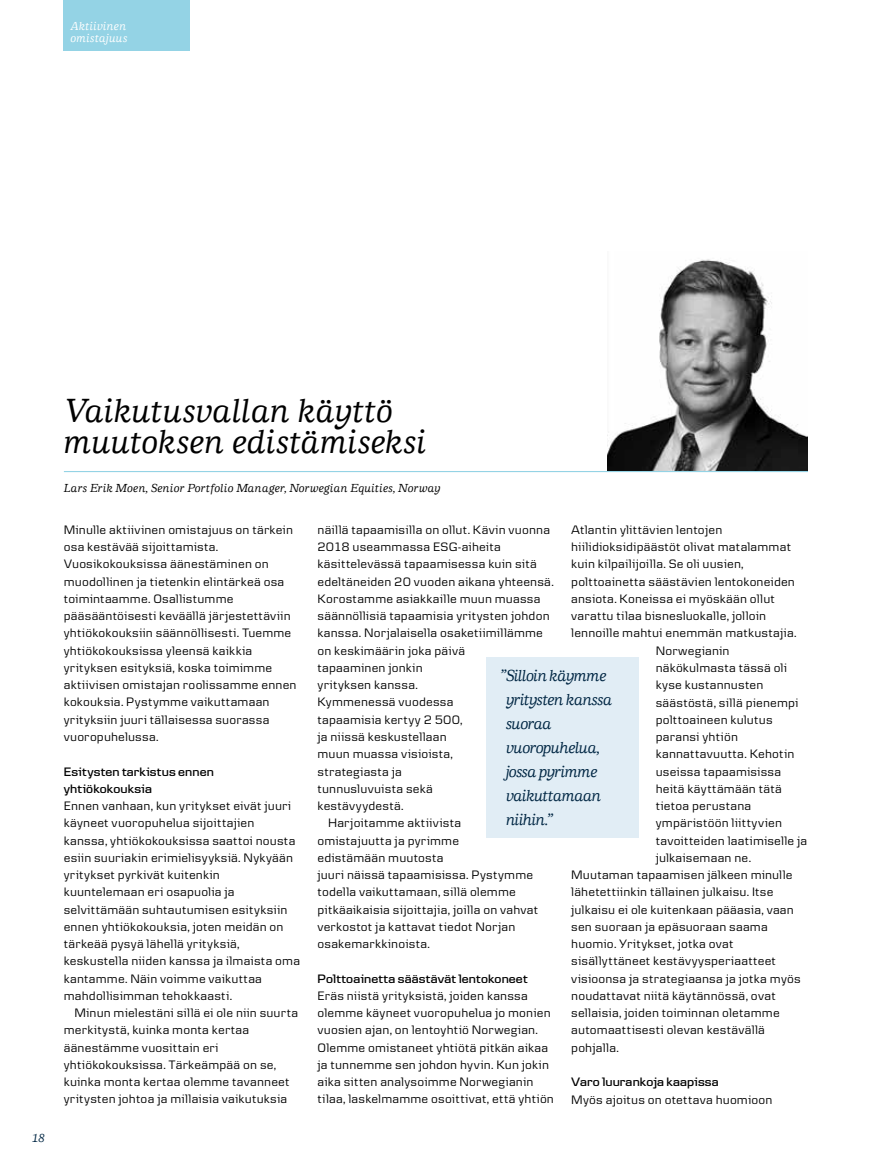
<style>
.page{position:relative;width:893px;height:1170px;background:#fff}
.page>*{position:absolute;margin:0;border:0;box-sizing:border-box;transform-origin:0 0}
.t1{font:italic 500 34.5px/31.5px "Danske Human";color:#000}
.t2{font:italic 500 16.5px/24px "Danske Human";letter-spacing:-.035em;color:#002643}
.t3{font:12.75px/17.2px "Danske Text";letter-spacing:.015em;color:#000}
.t4{font:600 12.75px/17.2px "Danske Headline";letter-spacing:.01em;color:#000}
.t5{font:italic 500 12px "Danske Human";letter-spacing:.015em;color:#000}
.t6{font:italic 500 12px/12px "Danske Human";letter-spacing:.02em;color:#fff}
.t7{font:italic 500 12px "Danske Human";color:#002643}
</style>
<div class="page">
<img style="left:607px;top:259px;width:200px;height:212px">
<div style="left:487px;top:657px;width:152px;height:181px;background:#e1edf5"></div>
<div style="left:63px;top:0;width:127px;height:50px;background:#94d3e5"></div>
<hr style="left:64px;top:471px;width:744px;height:1px;background:#94d3e5">
<p class="t6" style="left:71px;top:20px;width:59px">Aktiivinen omistajuus</p>
<p class="t7" style="left:32px;top:1131px;width:14px">18</p>
<h1 class="t1" style="left:64px;top:395px;width:364px">Vaikutusvallan käyttö muutoksen edistämiseksi</h1>
<p class="t5" style="left:64px;top:481px;width:378px">Lars Erik Moen, Senior Portfolio Manager, Norwegian Equities, Norway</p>
<p class="t3" style="left:64px;top:520px;width:234px">Minulle aktiivinen omistajuus on tärkein osa kestävää sijoittamista.<br>Vuosikokouksissa äänestäminen on muodollinen ja tietenkin elintärkeä osa toimintaamme. Osallistumme pääsääntöisesti keväällä järjestettäviin yhtiökokouksiin säännöllisesti. Tuemme yhtiökokouksissa yleensä kaikkia yrityksen esityksiä, koska toimimme aktiivisen omistajan roolissamme ennen kokouksia. Pystymme vaikuttamaan yrityksiin juuri tällaisessa suorassa vuoropuhelussa.</p>
<p class="t4" style="left:64px;top:762px;width:152px">Esitysten tarkistus ennen yhtiökokouksia</p>
<p class="t3" style="left:64px;top:796px;width:238px">Ennen vanhaan, kun yritykset eivät juuri käyneet vuoropuhelua sijoittajien kanssa, yhtiökokouksissa saattoi nousta esiin suuriakin erimielisyyksiä. Nykyään yritykset pyrkivät kuitenkin kuuntelemaan eri osapuolia ja selvittämään suhtautumisen esityksiin ennen yhtiökokouksia, joten meidän on tärkeää pysyä lähellä yrityksiä, keskustella niiden kanssa ja ilmaista oma kantamme. Näin voimme vaikuttaa mahdollisimman tehokkaasti.</p>
<p class="t3" style="left:64px;top:1003px;width:236px;text-indent:11px">Minun mielestäni sillä ei ole niin suurta merkitystä, kuinka monta kertaa äänestämme vuosittain eri yhtiökokouksissa. Tärkeämpää on se, kuinka monta kertaa olemme tavanneet yritysten johtoa ja millaisia vaikutuksia</p>
<p class="t3" style="left:317px;top:520px;width:234px">näillä tapaamisilla on ollut. Kävin vuonna</p>
<p class="t3" style="left:317px;top:538px;width:185px">2018 useammassa ESG-aiheita</p>
<p class="t3" style="left:317px;top:555px;width:221px">käsittelevässä tapaamisessa kuin sitä</p>
<p class="t3" style="left:317px;top:572px;width:238px">edeltäneiden 20 vuoden aikana yhteensä.</p>
<p class="t3" style="left:317px;top:589px;width:225px">Korostamme asiakkaille muun muassa</p>
<p class="t3" style="left:317px;top:607px;width:234px">säännöllisiä tapaamisia yritysten johdon</p>
<p class="t3" style="left:317px;top:624px;width:227px">kanssa. Norjalaisella osaketiimillämme</p>
<p class="t3" style="left:317px;top:641px;width:149px">on keskimäärin joka päivä</p>
<p class="t3" style="left:317px;top:658px;width:107px">tapaaminen jonkin</p>
<p class="t3" style="left:317px;top:676px;width:102px">yrityksen kanssa.</p>
<p class="t3" style="left:317px;top:693px;width:138px">Kymmenessä vuodessa</p>
<p class="t3" style="left:317px;top:710px;width:147px">tapaamisia kertyy 2 500,</p>
<p class="t3" style="left:317px;top:727px;width:131px">ja niissä keskustellaan</p>
<p class="t3" style="left:317px;top:745px;width:137px">muun muassa visioista,</p>
<p class="t3" style="left:317px;top:762px;width:86px">strategiasta ja</p>
<p class="t3" style="left:317px;top:779px;width:117px">tunnusluvuista sekä</p>
<p class="t3" style="left:317px;top:796px;width:88px">kestävyydestä.</p>
<p class="t3" style="left:328px;top:814px;width:135px">Harjoitamme aktiivista</p>
<p class="t3" style="left:317px;top:831px;width:143px">omistajuutta ja pyrimme</p>
<p class="t3" style="left:317px;top:848px;width:128px">edistämään muutosta</p>
<p class="t3" style="left:317px;top:865px;width:217px">juuri näissä tapaamisissa. Pystymme</p>
<p class="t3" style="left:317px;top:883px;width:200px">todella vaikuttamaan, sillä olemme</p>
<p class="t3" style="left:317px;top:900px;width:222px">pitkäaikaisia sijoittajia, joilla on vahvat</p>
<p class="t3" style="left:317px;top:917px;width:199px">verkostot ja kattavat tiedot Norjan</p>
<p class="t3" style="left:317px;top:934px;width:114px">osakemarkkinoista.</p>
<p class="t4" style="left:317px;top:969px;width:212px">Polttoainetta säästävät lentokoneet</p>
<p class="t3" style="left:317px;top:986px;width:238px">Eräs niistä yrityksistä, joiden kanssa olemme käyneet vuoropuhelua jo monien vuosien ajan, on lentoyhtiö Norwegian.<br>Olemme omistaneet yhtiötä pitkän aikaa ja tunnemme sen johdon hyvin. Kun jokin aika sitten analysoimme Norwegianin tilaa, laskelmamme osoittivat, että yhtiön</p>
<p class="t3" style="left:571px;top:520px;width:153px">Atlantin ylittävien lentojen</p>
<p class="t3" style="left:571px;top:538px;width:221px">hiilidioksidipäästöt olivat matalammat</p>
<p class="t3" style="left:571px;top:555px;width:174px">kuin kilpailijoilla. Se oli uusien,</p>
<p class="t3" style="left:571px;top:572px;width:225px">polttoainetta säästävien lentokoneiden</p>
<p class="t3" style="left:571px;top:589px;width:205px">ansiota. Koneissa ei myöskään ollut</p>
<p class="t3" style="left:571px;top:607px;width:196px">varattu tilaa bisnesluokalle, jolloin</p>
<p class="t3" style="left:571px;top:624px;width:227px">lennoille mahtui enemmän matkustajia.</p>
<p class="t3" style="left:656px;top:641px;width:75px">Norwegianin</p>
<p class="t3" style="left:656px;top:658px;width:133px">näkökulmasta tässä oli</p>
<p class="t3" style="left:656px;top:676px;width:109px">kyse kustannusten</p>
<p class="t3" style="left:656px;top:693px;width:144px">säästöstä, sillä pienempi</p>
<p class="t3" style="left:656px;top:710px;width:118px">polttoaineen kulutus</p>
<p class="t3" style="left:656px;top:727px;width:84px">paransi yhtiön</p>
<p class="t3" style="left:656px;top:745px;width:140px">kannattavuutta. Kehotin</p>
<p class="t3" style="left:656px;top:762px;width:127px">useissa tapaamisissa</p>
<p class="t3" style="left:656px;top:779px;width:128px">heitä käyttämään tätä</p>
<p class="t3" style="left:656px;top:796px;width:97px">tietoa perustana</p>
<p class="t3" style="left:656px;top:814px;width:128px">ympäristöön liittyvien</p>
<p class="t3" style="left:656px;top:831px;width:153px">tavoitteiden laatimiselle ja</p>
<p class="t3" style="left:656px;top:848px;width:97px">julkaisemaan ne.</p>
<p class="t3" style="left:571px;top:865px;width:223px">Muutaman tapaamisen jälkeen minulle</p>
<p class="t3" style="left:571px;top:883px;width:204px">lähetettiinkin tällainen julkaisu. Itse</p>
<p class="t3" style="left:571px;top:900px;width:224px">julkaisu ei ole kuitenkaan pääasia, vaan</p>
<p class="t3" style="left:571px;top:917px;width:198px">sen suoraan ja epäsuoraan saama</p>
<p class="t3" style="left:571px;top:934px;width:164px">huomio. Yritykset, jotka ovat</p>
<p class="t3" style="left:571px;top:952px;width:206px">sisällyttäneet kestävyysperiaatteet</p>
<p class="t3" style="left:571px;top:969px;width:231px">visioonsa ja strategiaansa ja jotka myös</p>
<p class="t3" style="left:571px;top:986px;width:206px">noudattavat niitä käytännössä, ovat</p>
<p class="t3" style="left:571px;top:1003px;width:210px">sellaisia, joiden toiminnan oletamme</p>
<p class="t3" style="left:571px;top:1021px;width:195px">automaattisesti olevan kestävällä</p>
<p class="t3" style="left:571px;top:1038px;width:49px">pohjalla.</p>
<p class="t4" style="left:571px;top:1072px;width:149px">Varo luurankoja kaapissa</p>
<p class="t3" style="left:571px;top:1090px;width:203px">Myös ajoitus on otettava huomioon</p>
<p class="t2" style="left:506px;top:664px;width:108px;text-indent:-7px">”Silloin käymme yritysten kanssa suoraa vuoropuhelua, jossa pyrimme vaikuttamaan niihin.”</p>
</div>
